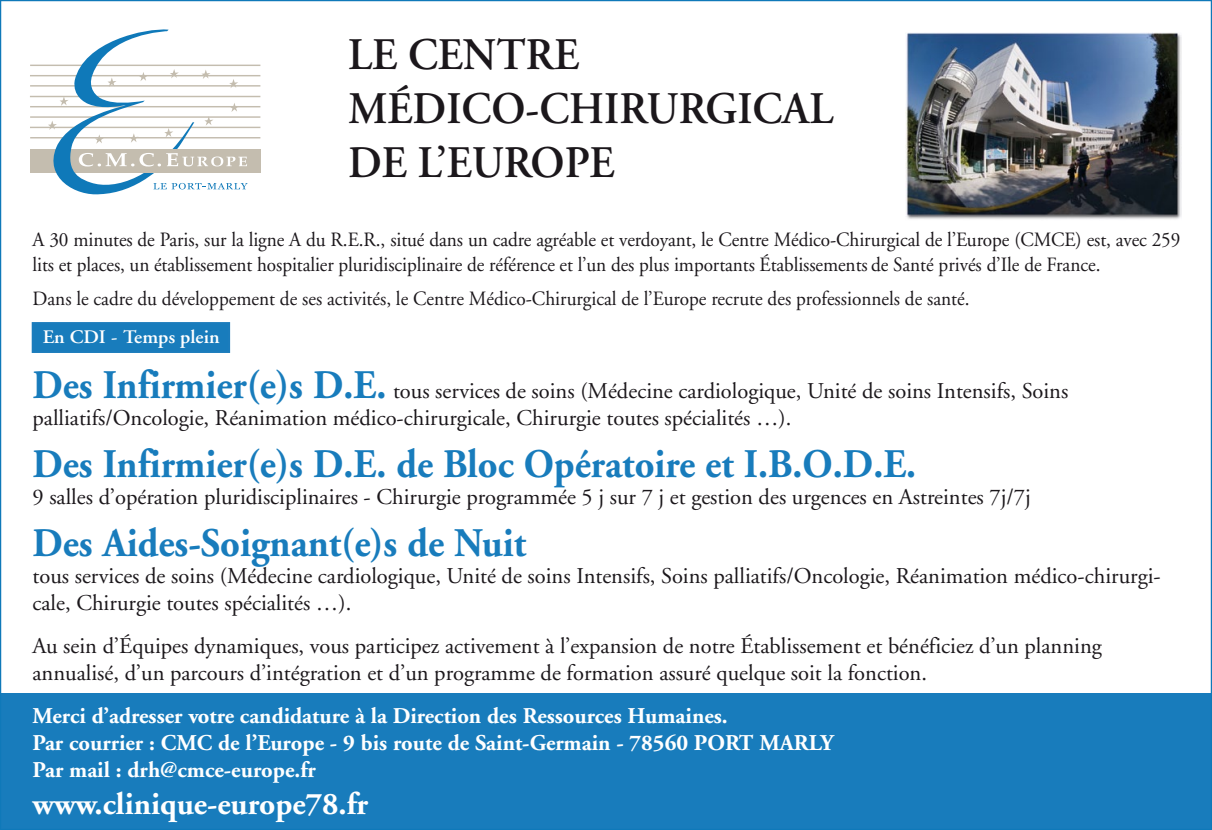
<style>
.page{position:relative;width:1212px;height:830px;background:#fff}
.page>*{position:absolute;margin:0;border:0;box-sizing:border-box;transform-origin:0 0}
.t1{font:600 45px/54px "Adobe Garamond";color:#1b171b;scale:.96 1}
.t2{font:700 40.5px "Adobe Garamond";color:#187cbc;scale:.95 1}
.t3{font:700 31.5px "Adobe Garamond";color:#fff}
.t4{font:22.5px/27px "Adobe Garamond";color:#1b171b}
.t5{font:700 22.5px/27px "Adobe Garamond";color:#fff}
.t6{font:20.25px/24.8px "Adobe Garamond";letter-spacing:-.005em;color:#1b171b;scale:.95 1}
.t7{font:600 19.12px "Adobe Garamond";color:#fff;scale:1.04 1}
.s1{font-weight:700;font-size:40.5px;color:#187cbc}
</style>
<div class="page">
<div style="left:32px;top:322px;width:198px;height:31px;background:#187cbc;border:2px solid #1b7cbc"></div>
<div style="left:0;top:693px;width:1212px;height:136px;background:#187cbc"></div>
<hr style="left:30px;top:96px;width:230px;height:1px;background:#c4bdaf">
<hr style="left:30px;top:106px;width:230px;height:1px;background:#c4bdaf">
<hr style="left:30px;top:85px;width:230px;height:1px;background:#c4bdaf">
<hr style="left:30px;top:116px;width:230px;height:2px;background:#c4bdaf">
<hr style="left:30px;top:127px;width:230px;height:1px;background:#c4bdaf">
<hr style="left:30px;top:137px;width:230px;height:1px;background:#c4bdaf">
<hr style="left:30px;top:65px;width:230px;height:1px;background:#c4bdaf">
<hr style="left:30px;top:75px;width:230px;height:1px;background:#c4bdaf">
<div style="left:31px;top:149px;width:48px;height:24px;background:#c4bdaf"></div>
<div style="left:76px;top:149px;width:185px;height:24px;background:#c4bdaf"></div>
<svg style="left:44px;top:29px;width:204px;height:166px"></svg>
<img style="left:905px;top:32px;width:276px;height:187px">
<h1 class="t1" style="left:348px;top:29px;width:507px">LE CENTRE<br>MÉDICO-CHIRURGICAL<br>DE L’EUROPE</h1>
<p class="t6" style="left:33px;top:228px;width:1210px">A 30 minutes de Paris, sur la ligne A du R.E.R., situé dans un cadre agréable et verdoyant, le Centre Médico-Chirurgical de l’Europe (CMCE) est, avec 259 lits et places, un établissement hospitalier pluridisciplinaire de référence et l’un des plus importants Établissements de Santé privés d’Ile de France.</p>
<p class="t6" style="left:33px;top:286px;width:988px">Dans le cadre du développement de ses activités, le Centre Médico-Chirurgical de l’Europe recrute des professionnels de santé.</p>
<p class="t7" style="left:43px;top:327px;width:171px">En CDI - Temps plein</p>
<p class="t4" style="left:33px;top:378px;width:1037px"><span class="s1">Des Infirmier(e)s D.E.</span> tous services de soins (Médecine cardiologique, Unité de soins Intensifs, Soins palliatifs/Oncologie, Réanimation médico-chirurgicale, Chirurgie toutes spécialités …).</p>
<h2 class="t2" style="left:33px;top:442px;width:932px">Des Infirmier(e)s D.E. de Bloc Opératoire et I.B.O.D.E.</h2>
<p class="t4" style="left:33px;top:484px;width:1000px">9 salles d’opération pluridisciplinaires - Chirurgie programmée 5 j sur 7 j et gestion des urgences en Astreintes 7j/7j</p>
<h2 class="t2" style="left:33px;top:520px;width:521px">Des Aides-Soignant(e)s de Nuit</h2>
<p class="t4" style="left:33px;top:562px;width:1130px">tous services de soins (Médecine cardiologique, Unité de soins Intensifs, Soins palliatifs/Oncologie, Réanimation médico-chirurgi&shy;cale, Chirurgie toutes spécialités …).</p>
<p class="t4" style="left:33px;top:632px;width:1071px">Au sein d’Équipes dynamiques, vous participez activement à l’expansion de notre Établissement et bénéficiez d’un planning annualisé, d’un parcours d’intégration et d’un programme de formation assuré quelque soit la fonction.</p>
<p class="t5" style="left:33px;top:702px;width:802px">Merci d’adresser votre candidature à la Direction des Ressources Humaines.<br>Par courrier : CMC de l’Europe - 9 bis route de Saint-Germain - 78560 PORT MARLY<br>Par mail : drh@cmce-europe.fr</p>
<h3 class="t3" style="left:33px;top:786px;width:337px">www.clinique-europe78.fr</h3>
</div>
